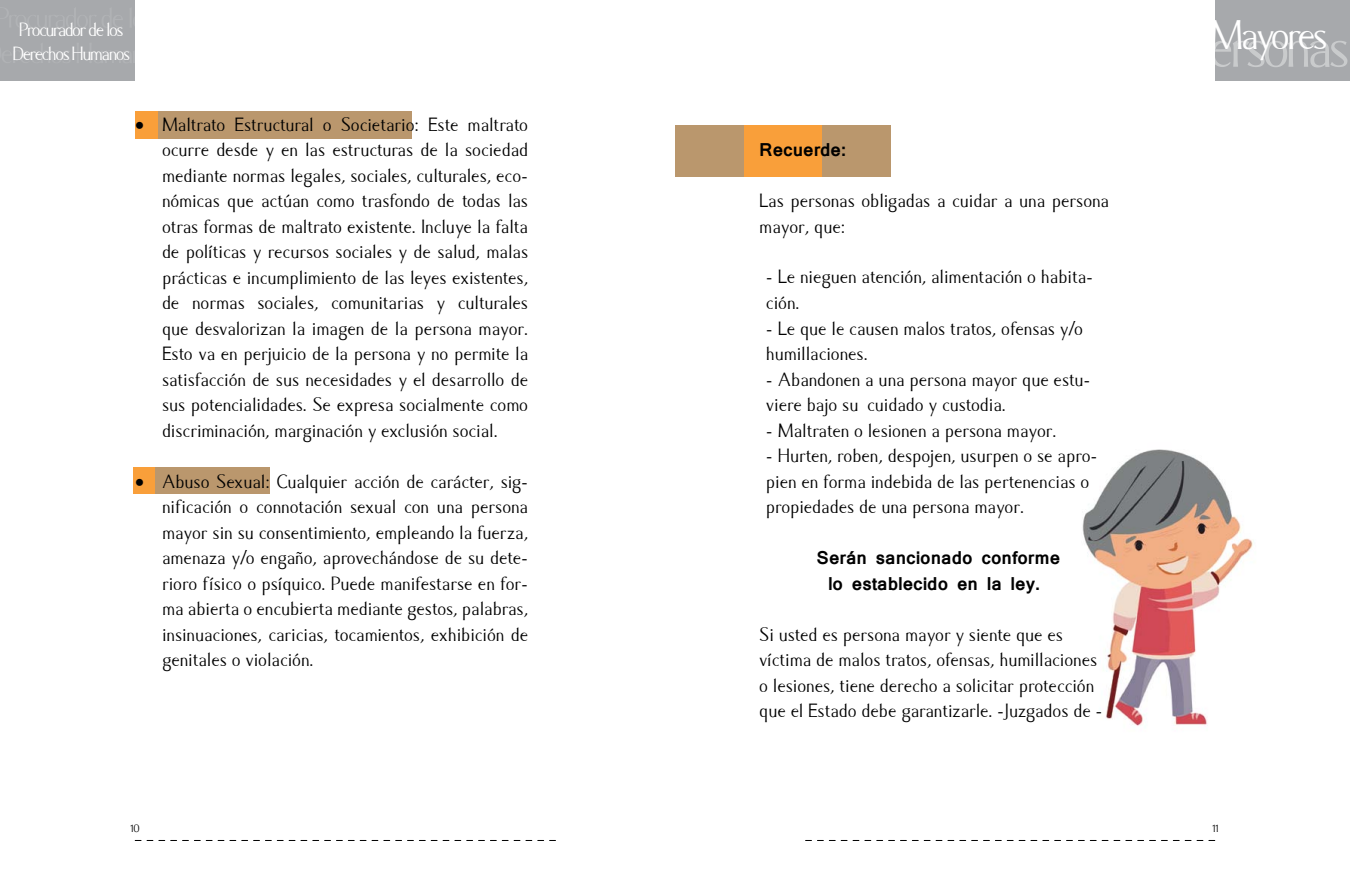
<style>
.page{position:relative;width:1350px;height:891px;background:#fff}
.page>*{position:absolute;margin:0;border:0;box-sizing:border-box;transform-origin:0 0}
.t1{font:60px "Caramella";letter-spacing:-.075em;color:#fff}
.t2{font:42px "Caramella";letter-spacing:-.075em;color:#fff}
.t3{font:19.5px/25.5px "Caramella";color:#000}
.t4{font:19.5px/23.4px "Caramella";letter-spacing:-.075em;color:#fff;text-align:center}
.t5{font:700 17.55px/25.5px "Mangal";color:#000;text-align:center}
.t6{font:10.8px "Caramella";color:#000}
</style>
<div class="page">
<div style="left:1215px;top:0;width:135px;height:80px;background:#a7a9ac"></div>
<div style="left:0;top:0;width:135px;height:81px;background:#a7a9ac"></div>
<svg style="left:806px;top:840px;width:409px;height:1px"></svg>
<svg style="left:135px;top:840px;width:421px;height:1px"></svg>
<img style="left:1082px;top:449px;width:171px;height:277px">
<div style="left:675px;top:126px;width:216px;height:51px;background:#ba976d"></div>
<div style="left:744px;top:126px;width:78px;height:51px;background:#f99f3a"></div>
<div style="left:135px;top:111px;width:276px;height:27px;background:#ba976d"></div>
<div style="left:134px;top:467px;width:136px;height:27px;background:#ba976d"></div>
<div style="left:135px;top:111px;width:22px;height:27px;background:#f99f3a"></div>
<div style="left:134px;top:467px;width:21px;height:27px;background:#f99f3a"></div>
<p class="t4" style="left:12px;top:19px;width:119px">Procurador de los<br>Derechos Humanos</p>
<p class="t3" style="left:162px;top:112px;width:368px;text-align:justify;text-indent:-27px">• Maltrato Estructural o Societario: Este maltrato ocurre desde y en las estructuras de la sociedad mediante normas legales, sociales, culturales, eco&shy;nómicas que actúan como trasfondo de todas las otras formas de maltrato existente. Incluye la falta de políticas y recursos sociales y de salud, malas prácticas e incumplimiento de las leyes existentes, de normas sociales, comunitarias y culturales que desvalorizan la imagen de la persona mayor.<br>Esto va en perjuicio de la persona y no permite la satisfacción de sus necesidades y el desarrollo de sus potencialidades. Se expresa socialmente como discriminación, marginación y exclusión social.</p>
<p class="t3" style="left:162px;top:469px;width:368px;text-align:justify;text-indent:-27px">• Abuso Sexual: Cualquier acción de carácter, sig&shy;nificación o connotación sexual con una persona mayor sin su consentimiento, empleando la fuerza, amenaza y/o engaño, aprovechándose de su dete&shy;rioro físico o psíquico. Puede manifestarse en for&shy;ma abierta o encubierta mediante gestos, palabras, insinuaciones, caricias, tocamientos, exhibición de genitales o violación.</p>
<p class="t5" style="left:759px;top:136px;width:88px">Recuerde:</p>
<p class="t3" style="left:759px;top:188px;width:351px">Las personas obligadas a cuidar a una persona mayor, que:</p>
<p class="t3" style="left:766px;top:265px;width:329px">- Le nieguen atención, alimentación o habita&shy;ción.</p>
<p class="t3" style="left:766px;top:316px;width:318px">- Le que le causen malos tratos, ofensas y/o humillaciones.</p>
<p class="t3" style="left:766px;top:367px;width:326px">- Abandonen a una persona mayor que estu&shy;viere bajo su cuidado y custodia.</p>
<p class="t3" style="left:766px;top:418px;width:292px">- Maltraten o lesionen a persona mayor.</p>
<p class="t3" style="left:766px;top:443px;width:333px">- Hurten, roben, despojen, usurpen o se apro&shy;pien en forma indebida de las pertenencias o propiedades de una persona mayor.</p>
<p class="t5" style="left:817px;top:544px;width:245px">Serán sancionado conforme lo establecido en la ley.</p>
<p class="t3" style="left:759px;top:622px;width:345px">Si usted es persona mayor y siente que es víctima de malos tratos, ofensas, humillaciones o lesiones, tiene derecho a solicitar protección que el Estado debe garantizarle. -Juzgados de -</p>
<h2 class="t2" style="left:1209px;top:13px;width:120px">Mayores</h2>
<h1 class="t1" style="left:1185px;top:14px;width:167px">Personas</h1>
<p class="t6" style="left:130px;top:823px;width:11px">10</p>
<p class="t6" style="left:1212px;top:822px;width:8px">11</p>
</div>
